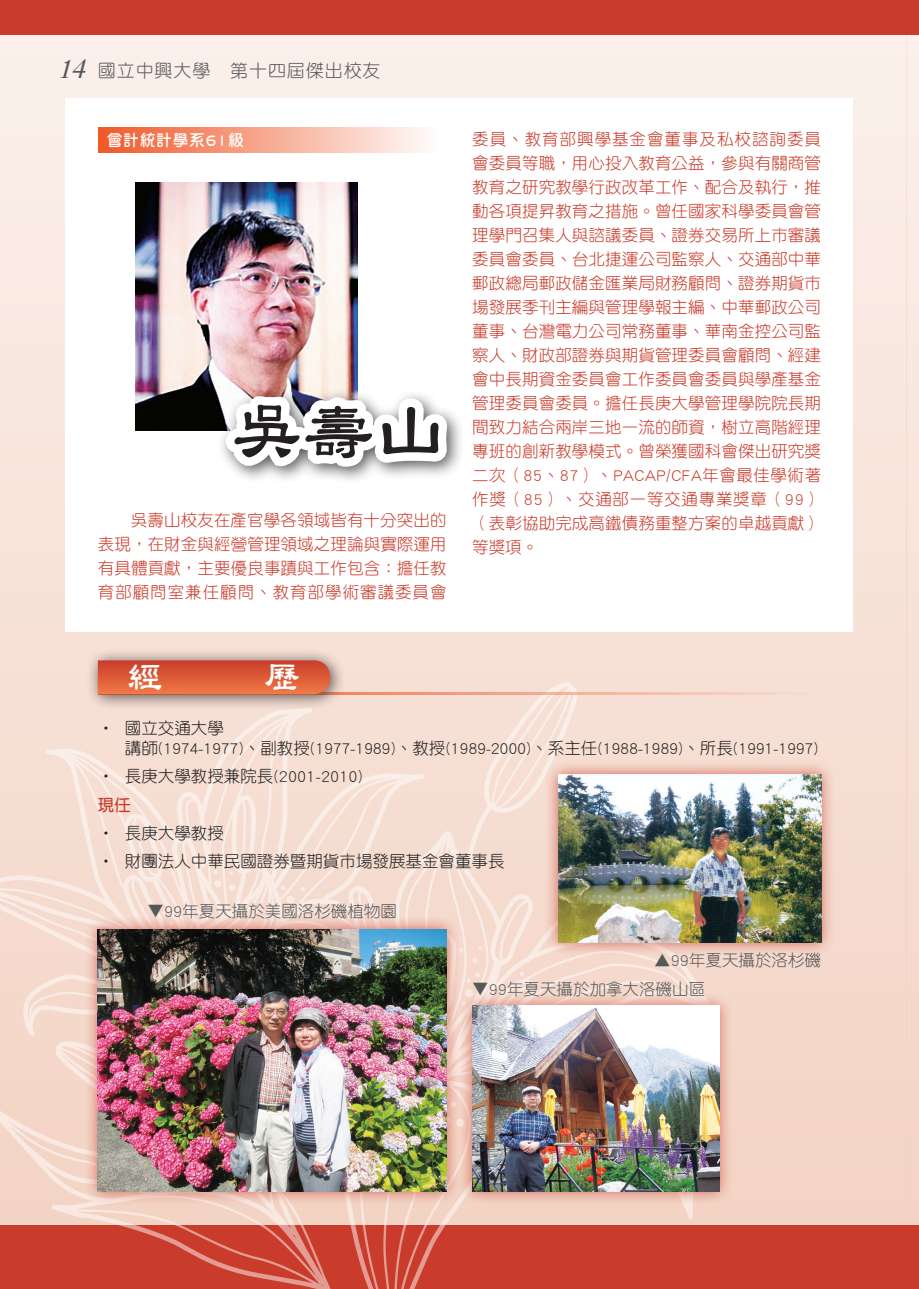
<style>
.page{position:relative;width:919px;height:1289px;background:#fff}
.page>*{position:absolute;margin:0;border:0;box-sizing:border-box;transform-origin:0 0}
.t1{font:72px "DF Li Shu Std W7";color:#231f20}
.t2{font:36px "DF Li Shu Std W7";color:#fff}
.t3{font:18px "DF Yuan Std W3";letter-spacing:.05em;color:#57585a}
.t4{font:16.5px/24px "DF Yuan Std W3";letter-spacing:.005em;color:#c93b2b;text-align:justify}
.t5{font:16.5px/19.8px "DF Yuan Std W3";letter-spacing:-.025em;color:#231f20}
.t6{font:16.5px/28.3px "DF Yuan Std W3";color:#231f20}
.t7{font:16.5px "DF Yuan Std W3";color:#57585a}
.t8{font:16.5px "DF Hua Zong Std W5";color:#fff}
.t9{font:16.5px "DF Yuan Std W7";color:#c93b2b}
.s1{font-family:"Caslon";font-style:italic;font-size:27px}
</style>
<div class="page">
<div style="left:0;top:0;width:906px;height:1288px;background:linear-gradient(to bottom,#fbf0eb,#f3d2c2)"></div>
<div style="left:0;top:1225px;width:906px;height:63px;background:#c93b2b"></div>
<div style="left:0;top:0;width:906px;height:34px;background:#c93b2b"></div>
<svg style="left:906px;top:34px;width:12px;height:1191px;background:#f6dfd4"></svg>
<div style="left:906px;top:1225px;width:12px;height:63px;background:#c93b2b"></div>
<div style="left:906px;top:0;width:12px;height:34px;background:#c93b2b"></div>
<svg style="left:0;top:682px;width:718px;height:606px;fill:#f5dcd0"></svg>
<div style="left:66px;top:98px;width:787px;height:533px;background:#fff"></div>
<div style="left:98px;top:128px;width:340px;height:25px;background:linear-gradient(to right,#f15829,#fefcfb)"></div>
<img style="left:135px;top:183px;width:222px;height:247px">
<div style="left:215px;top:385px;width:249px;height:99px;background:#231f20;opacity:.75"></div>
<svg style="left:217px;top:387px;width:238px;height:88px"></svg>
<hr style="left:98px;top:691px;width:721px;height:3px;background:#f15929">
<div style="left:85px;top:647px;width:260px;height:63px;background:#231f20;opacity:.75"></div>
<svg style="left:98px;top:660px;width:232px;height:34px;background:#db5c39"></svg>
<div style="left:83px;top:914px;width:377px;height:290px;background:#c93b2b;opacity:.75"></div>
<img style="left:98px;top:929px;width:348px;height:262px">
<div style="left:543px;top:759px;width:291px;height:197px;background:#c93b2b;opacity:.75"></div>
<img style="left:558px;top:774px;width:263px;height:168px">
<div style="left:457px;top:991px;width:275px;height:213px;background:#c93b2b;opacity:.75"></div>
<img style="left:472px;top:1005px;width:247px;height:186px">
<p class="t3" style="left:57px;top:61px;width:325px"><span class="s1">14</span> 國立中興大學　第十四屆傑出校友</p>
<p class="t8" style="left:106px;top:131px;width:139px">會計統計學系61級</p>
<h1 class="t1" style="left:230px;top:393px;width:218px">吳壽山</h1>
<p class="t4" style="left:98px;top:507px;width:350px;text-indent:33px">吳壽山校友在產官學各領域皆有十分突出的表現，在財金與經營管理領域之理論與實際運用有具體貢獻，主要優良事蹟與工作包含：擔任教育部顧問室兼任顧問、教育部學術審議委員會</p>
<h2 class="t2" style="left:128px;top:658px;width:37px">經</h2>
<h2 class="t2" style="left:264px;top:658px;width:37px">歷</h2>
<p class="t4" style="left:472px;top:127px;width:350px">委員、教育部興學基金會董事及私校諮詢委員會委員等職，用心投入教育公益，參與有關商管教育之研究教學行政改革工作、配合及執行，推動各項提昇教育之措施。曾任國家科學委員會管理學門召集人與諮議委員、證券交易所上市審議委員會委員、台北捷運公司監察人、交通部中華郵政總局郵政儲金匯業局財務顧問、證券期貨市場發展季刊主編與管理學報主編、中華郵政公司董事、台灣電力公司常務董事、華南金控公司監察人、財政部證券與期貨管理委員會顧問、經建會中長期資金委員會工作委員會委員與學產基金管理委員會委員。擔任長庚大學管理學院院長期間致力結合兩岸三地一流的師資，樹立高階經理專班的創新教學模式。曾榮獲國科會傑出研究獎二次（85、87）、PACAP/CFA年會最佳學術著作獎（85）、交通部一等交通專業獎章（99）（表彰協助完成高鐵債務重整方案的卓越貢獻）等獎項。</p>
<p class="t5" style="left:125px;top:718px;width:695px;text-indent:-27px">‧ 國立交通大學<br>講師(1974-1977)、副教授(1977-1989)、教授(1989-2000)、系主任(1988-1989)、所長(1991-1997)</p>
<p class="t6" style="left:98px;top:762px;width:267px">‧ 長庚大學教授兼院長(2001-2010)</p>
<p class="t9" style="left:98px;top:796px;width:34px">現任</p>
<p class="t6" style="left:98px;top:818px;width:408px">‧ 長庚大學教授<br>‧ 財團法人中華民國證券暨期貨市場發展基金會董事長</p>
<p class="t7" style="left:147px;top:902px;width:251px">▼99年夏天攝於美國洛杉磯植物園</p>
<p class="t7" style="left:654px;top:951px;width:168px">▲99年夏天攝於洛杉磯</p>
<p class="t7" style="left:472px;top:979px;width:234px">▼99年夏天攝於加拿大洛磯山區</p>
</div>
